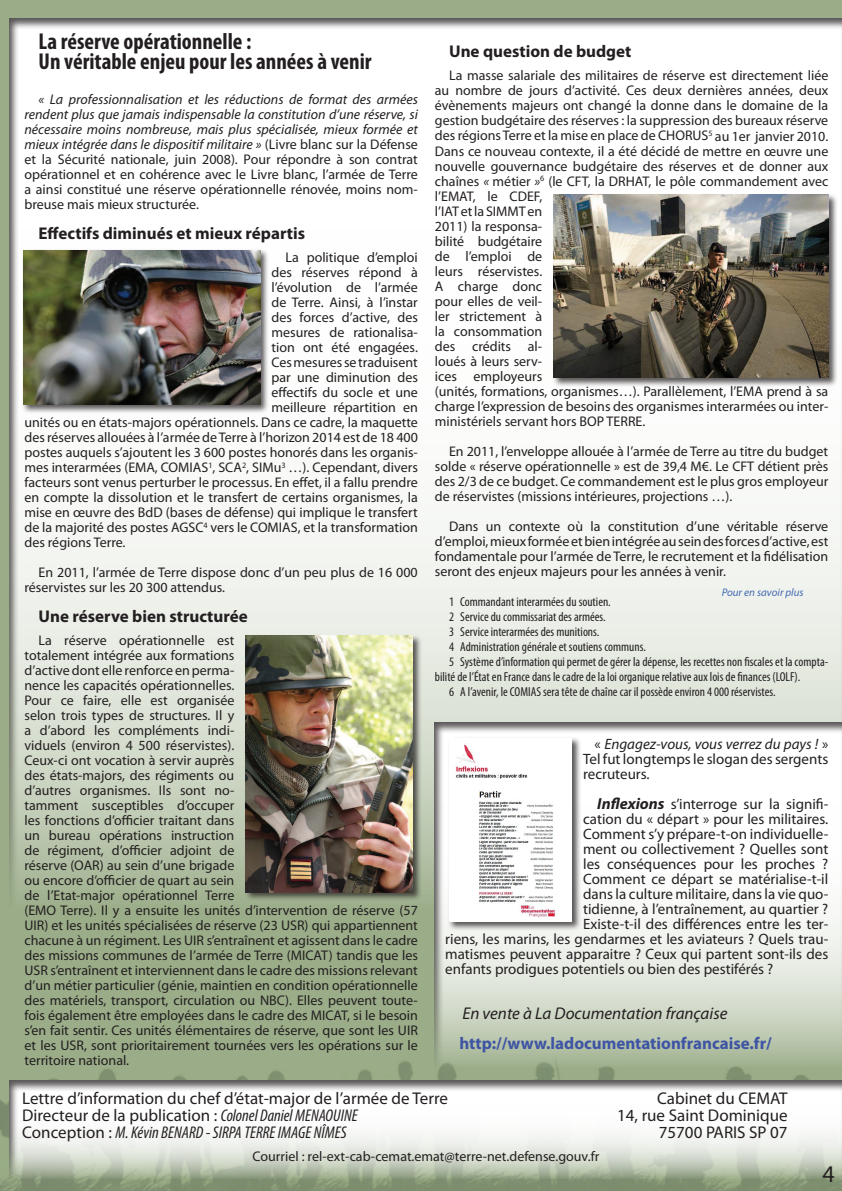
<style>
.page{position:relative;width:842px;height:1191px;background:#fff}
.page>*{position:absolute;margin:0;border:0;box-sizing:border-box;transform-origin:0 0}
.t1{font:24px "Myriad Pro";color:#231f20}
.t2{font:700 condensed 23px/20px "Myriad Pro";color:#231f20}
.t3{font:17px/17px "Myriad Pro";color:#231f20;text-align:right}
.t4{font:700 17px "Myriad Pro";color:#231f20}
.t5{font:700 17px "Myriad Pro";color:#3e54a4}
.t6{font:italic 17px "Myriad Pro";color:#231f20}
.t7{font:15px/15px "Myriad Pro";color:#231f20;text-align:justify}
.t8{font:14px/15px "Myriad Pro";color:#231f20;text-align:justify}
.t9{font:condensed 13px "Myriad Pro";color:#231f20}
.t10{font:italic 11px "Myriad Pro";color:#436ab3}
.s1{font-style:italic}
.s2{font-weight:700;font-style:italic;font-size:16px}
.s3{font-style:italic;font-stretch:condensed}
</style>
<div class="page">
<div style="left:9px;top:18px;width:833px;height:890px;background:#231f20;opacity:.75"></div>
<div style="left:434px;top:721px;width:408px;height:346px;background:#231f20;opacity:.75"></div>
<div style="left:7px;top:1077px;width:835px;height:103px;background:#231f20;opacity:.75"></div>
<div style="left:244px;top:634px;width:178px;height:267px;background:#231f20;opacity:.75"></div>
<img style="left:246px;top:635px;width:167px;height:257px">
<div style="left:22px;top:249px;width:247px;height:165px;background:#231f20;opacity:.75"></div>
<img style="left:23px;top:250px;width:237px;height:154px">
<div style="left:552px;top:193px;width:286px;height:194px;background:#231f20;opacity:.75"></div>
<img style="left:554px;top:195px;width:274px;height:183px">
<div style="left:448px;top:736px;width:133px;height:195px;background:#231f20;opacity:.75"></div>
<img style="left:449px;top:738px;width:123px;height:183px">
<h2 class="t2" style="left:39px;top:31px;width:334px">La réserve opérationnelle :<br>Un véritable enjeu pour les années à venir</h2>
<p class="t8" style="left:24px;top:92px;width:395px;text-indent:14px"><span class="s1">« La professionnalisation et les réductions de format des armées rendent plus que jamais indispensable la constitution d’une réserve, si nécessaire moins nombreuse, mais plus spécialisée, mieux formée et mieux intégrée dans le dispositif militaire »</span> (Livre blanc sur la Défense et la Sécurité nationale, juin 2008). Pour répondre à son contrat opérationnel et en cohérence avec le Livre blanc, l’armée de Terre a ainsi constitué une réserve opérationnelle rénovée, moins nom&shy;breuse mais mieux structurée.</p>
<p class="t4" style="left:39px;top:222px;width:268px">Effectifs diminués et mieux répartis</p>
<p class="t8" style="left:286px;top:250px;width:134px">La politique d’emploi</p>
<p class="t8" style="left:271px;top:265px;width:148px">des réserves répond à</p>
<p class="t8" style="left:271px;top:280px;width:148px">l’évolution de l’armée</p>
<p class="t8" style="left:271px;top:295px;width:148px">de Terre. Ainsi, à l’instar</p>
<p class="t8" style="left:271px;top:310px;width:148px">des forces d’active, des</p>
<p class="t8" style="left:271px;top:325px;width:148px">mesures de rationalisa-</p>
<p class="t8" style="left:271px;top:340px;width:148px">tion ont été engagées.</p>
<p class="t8" style="left:271px;top:355px;width:148px">Ces mesures se traduisent</p>
<p class="t8" style="left:271px;top:370px;width:148px">par une diminution des</p>
<p class="t8" style="left:271px;top:385px;width:148px">effectifs du socle et une</p>
<p class="t8" style="left:271px;top:400px;width:148px">meilleure répartition en</p>
<p class="t8" style="left:24px;top:415px;width:395px">unités ou en états-majors opérationnels. Dans ce cadre, la maquette</p>
<p class="t8" style="left:24px;top:430px;width:395px">des réserves allouées à l’armée de Terre à l’horizon 2014 est de 18 400</p>
<p class="t8" style="left:24px;top:445px;width:395px">postes auquels s’ajoutent les 3 600 postes honorés dans les organis-</p>
<p class="t8" style="left:24px;top:460px;width:395px">mes interarmées (EMA, COMIAS<sup>1</sup>, SCA<sup>2</sup>, SIMu<sup>3</sup> …). Cependant, divers</p>
<p class="t8" style="left:24px;top:475px;width:395px">facteurs sont venus perturber le processus. En effet, il a fallu prendre</p>
<p class="t8" style="left:24px;top:490px;width:395px">en compte la dissolution et le transfert de certains organismes, la</p>
<p class="t8" style="left:24px;top:505px;width:395px">mise en œuvre des BdD (bases de défense) qui implique le transfert</p>
<p class="t8" style="left:24px;top:520px;width:395px">de la majorité des postes AGSC<sup>4</sup> vers le COMIAS, et la transformation</p>
<p class="t8" style="left:24px;top:535px;width:103px">des régions Terre.</p>
<p class="t8" style="left:24px;top:565px;width:395px;text-indent:14px">En 2011, l’armée de Terre dispose donc d’un peu plus de 16 000 réservistes sur les 20 300 attendus.</p>
<p class="t4" style="left:39px;top:605px;width:211px">Une réserve bien structurée</p>
<p class="t8" style="left:24px;top:633px;width:395px;text-align:left;text-indent:14px">La réserve opérationnelle est<br>totalement intégrée aux formations<br>d’active dont elle renforce en perma-<br>nence les capacités opérationnelles.<br>Pour ce faire, elle est organisée<br>selon trois types de structures. Il y<br>a d’abord les compléments indi-<br>viduels (environ 4 500 réservistes).<br>Ceux-ci ont vocation à servir auprès<br>des états-majors, des régiments ou<br>d’autres organismes. Ils sont no-<br>tamment susceptibles d’occuper<br>les fonctions d’officier traitant dans<br>un bureau opérations instruction<br>de régiment, d’officier adjoint de<br>réserve (OAR) au sein d’une brigade<br>ou encore d’officier de quart au sein<br>de l’Etat-major opérationnel Terre<br>(EMO Terre). Il y a ensuite les unités d’intervention de réserve (57<br>UIR) et les unités spécialisées de réserve (23 USR) qui appartiennent chacune à un régiment. Les UIR s’entraînent et agissent dans le cadre des missions communes de l’armée de Terre (MICAT) tandis que les USR s’entraînent et interviennent dans le cadre des missions relevant d’un métier particulier (génie, maintien en condition opérationnelle des matériels, transport, circulation ou NBC). Elles peuvent toute&shy;fois également être employées dans le cadre des MICAT, si le besoin s’en fait sentir. Ces unités élémentaires de réserve, que sont les UIR et les USR, sont prioritairement tournées vers les opérations sur le territoire national.</p>
<p class="t4" style="left:449px;top:41px;width:184px">Une question de budget</p>
<p class="t8" style="left:435px;top:68px;width:395px;text-align:left;text-indent:14px">La masse salariale des militaires de réserve est directement liée au nombre de jours d’activité. Ces deux dernières années, deux évènements majeurs ont changé la donne dans le domaine de la gestion budgétaire des réserves : la suppression des bureaux réserve des régions Terre et la mise en place de CHORUS<sup>5</sup> au 1er janvier 2010.<br>Dans ce nouveau contexte, il a été décidé de mettre en œuvre une nouvelle gouvernance budgétaire des réserves et de donner aux chaînes <span class="s1">«</span> métier <span class="s1">»</span><sup>6</sup> (le CFT, la DRHAT, le pôle commandement avec l’EMAT, le CDEF,<br>l’IAT et la SIMMT en<br>2011) la responsa-<br>bilité budgétaire<br>de l’emploi de<br>leurs réservistes.<br>A charge donc<br>pour elles de veil-<br>ler strictement à<br>la consommation<br>des crédits al-<br>loués à leurs serv-<br>ices employeurs<br>(unités, formations, organismes…). Parallèlement, l’EMA prend à sa charge l’expression de besoins des organismes interarmées ou inter&shy;ministériels servant hors BOP TERRE.</p>
<p class="t8" style="left:435px;top:443px;width:395px;text-indent:14px">En 2011, l’enveloppe allouée à l’armée de Terre au titre du budget solde « réserve opérationnelle » est de 39,4 M€. Le CFT détient près des 2/3 de ce budget. Ce commandement est le plus gros employeur de réservistes (missions intérieures, projections …).</p>
<p class="t8" style="left:435px;top:518px;width:395px;text-indent:14px">Dans un contexte où la constitution d’une véritable réserve d’emploi, mieux formée et bien intégrée au sein des forces d’active, est fondamentale pour l’armée de Terre, le recrutement et la fidélisation seront des enjeux majeurs pour les années à venir.</p>
<p class="t9" style="left:449px;top:593px;width:163px">1 Commandant interarmées du soutien.</p>
<p class="t9" style="left:449px;top:608px;width:158px">2 Service du commissariat des armées.</p>
<p class="t9" style="left:449px;top:623px;width:152px">3 Service interarmées des munitions.</p>
<p class="t9" style="left:449px;top:638px;width:198px">4 Administration générale et soutiens communs.</p>
<p class="t9" style="left:449px;top:653px;width:381px">5 Système d’information qui permet de gérer la dépense, les recettes non fiscales et la compta-</p>
<p class="t9" style="left:435px;top:668px;width:367px">bilité de l’État en France dans le cadre de la loi organique relative aux lois de finances (LOLF).</p>
<p class="t9" style="left:449px;top:683px;width:328px">6 A l’avenir, le COMIAS sera tête de chaîne car il possède environ 4 000 réservistes.</p>
<p class="t10" style="left:722px;top:585px;width:83px">Pour en savoir plus</p>
<p class="t7" style="left:583px;top:736px;width:247px;text-indent:11px">« <span class="s1">Engagez-vous, vous verrez du pays !</span> » Tel fut longtemps le slogan des sergents recruteurs.</p>
<p class="t7" style="left:597px;top:796px;width:233px"><span class="s2">Inflexions</span> s’interroge sur la signifi-</p>
<p class="t7" style="left:583px;top:811px;width:247px">cation du « départ » pour les militaires.</p>
<p class="t7" style="left:583px;top:826px;width:247px">Comment s’y prépare-t-on individuelle-</p>
<p class="t7" style="left:583px;top:841px;width:247px">ment ou collectivement ? Quelles sont</p>
<p class="t7" style="left:583px;top:856px;width:247px">les conséquences pour les proches ?</p>
<p class="t7" style="left:583px;top:871px;width:247px">Comment ce départ se matérialise-t-il</p>
<p class="t7" style="left:583px;top:886px;width:247px">dans la culture militaire, dans la vie quo-</p>
<p class="t7" style="left:583px;top:901px;width:247px">tidienne, à l’entraînement, au quartier ?</p>
<p class="t7" style="left:583px;top:916px;width:247px">Existe-t-il des différences entre les ter-</p>
<p class="t7" style="left:445px;top:931px;width:385px">riens, les marins, les gendarmes et les aviateurs ? Quels trau-</p>
<p class="t7" style="left:445px;top:946px;width:385px">matismes peuvent apparaitre ? Ceux qui partent sont-ils des</p>
<p class="t7" style="left:445px;top:961px;width:330px">enfants prodigues potentiels ou bien des pestiférés ?</p>
<p class="t6" style="left:462px;top:1003px;width:266px">En vente à La Documentation française</p>
<p class="t5" style="left:459px;top:1032px;width:314px">http://www.ladocumentationfrancaise.fr/</p>
<p class="t3" style="left:22px;top:1089px;width:427px;text-align:left">Lettre d’information du chef d’état-major de l’armée de Terre<br>Directeur de la publication : <span class="s3">Colonel Daniel MENAOUINE<br></span>Conception : <span class="s3">M. Kévin BENARD - SIRPA TERRE IMAGE NÎMES</span></p>
<p class="t8" style="left:253px;top:1148px;width:348px">Courriel : rel-ext-cab-cemat.emat@terre-net.defense.gouv.fr</p>
<p class="t3" style="left:617px;top:1089px;width:172px">Cabinet du CEMAT<br>14, rue Saint Dominique<br>75700 PARIS SP 07</p>
<h1 class="t1" style="left:822px;top:1159px;width:14px">4</h1>
</div>
